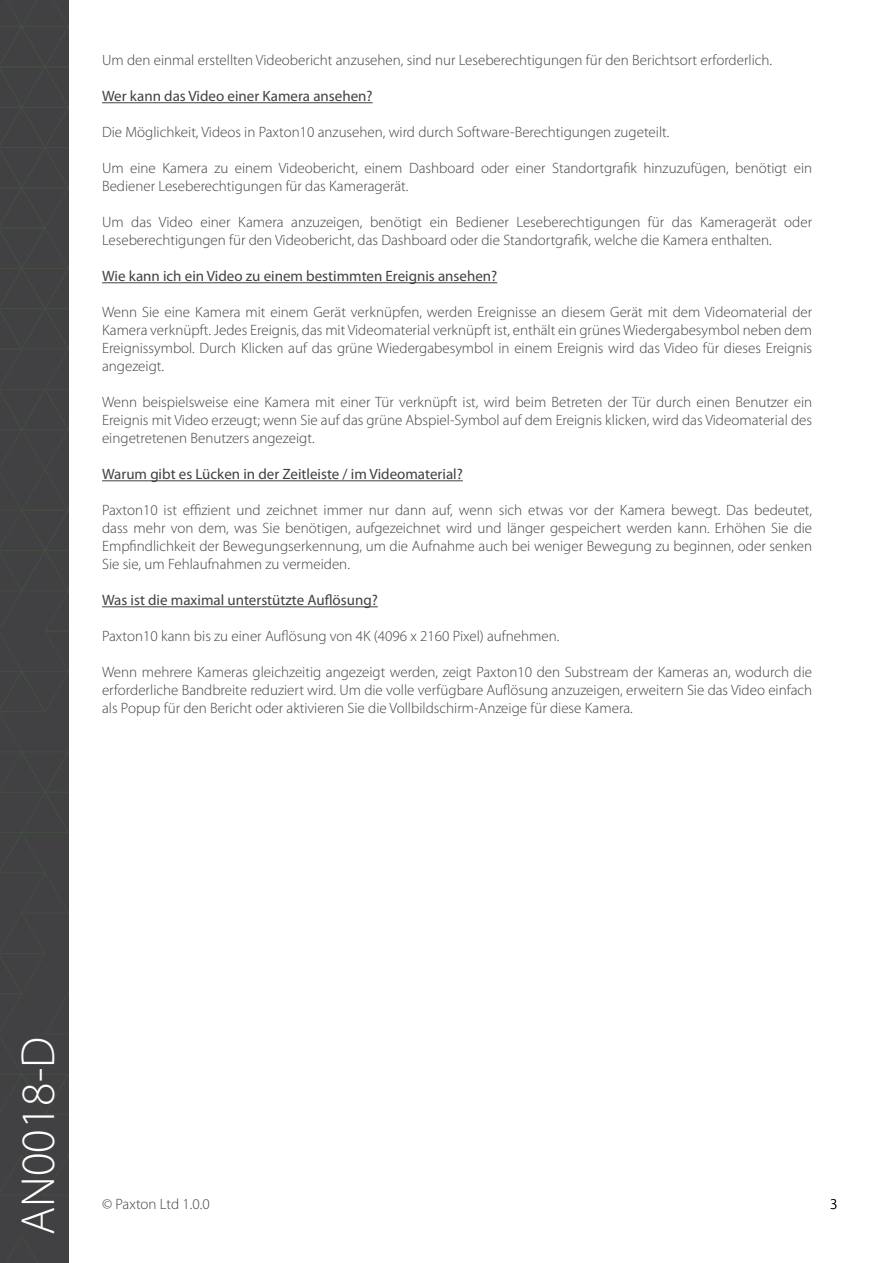
<style>
.page{position:relative;width:893px;height:1263px;background:#fff}
.page>*{position:absolute;margin:0;border:0;box-sizing:border-box;transform-origin:0 0}
.t1{font:300 48px "Myriad Pro";color:#fff}
.t2{font:300 15px/18px "Myriad Pro";color:#414042;text-align:justify}
.t3{font:15px "Myriad Pro";color:#414042}
.t4{font:300 15px "Myriad Pro";color:#000}
</style>
<div class="page">
<div style="left:0;top:0;width:69px;height:1263px;background:#414042"></div>
<svg style="left:7px;top:1235px;width:31px;height:28px"></svg>
<svg style="left:0;top:0;width:68px;height:1196px"></svg>
<hr style="left:102px;top:102px;width:271px;height:1px;background:#414042">
<hr style="left:102px;top:282px;width:395px;height:1px;background:#414042">
<hr style="left:102px;top:480px;width:361px;height:1px;background:#414042">
<hr style="left:102px;top:606px;width:276px;height:1px;background:#414042">
<p class="t2" style="left:102px;top:51px;width:672px">Um den einmal erstellten Videobericht anzusehen, sind nur Leseberechtigungen für den Berichtsort erforderlich.</p>
<p class="t3" style="left:102px;top:87px;width:272px">Wer kann das Video einer Kamera ansehen?</p>
<p class="t2" style="left:102px;top:123px;width:569px">Die Möglichkeit, Videos in Paxton10 anzusehen, wird durch Software-Berechtigungen zugeteilt.</p>
<p class="t2" style="left:102px;top:159px;width:712px">Um eine Kamera zu einem Videobericht, einem Dashboard oder einer Standortgrafik hinzuzufügen, benötigt ein<br>Bediener Leseberechtigungen für das Kameragerät.</p>
<p class="t2" style="left:102px;top:213px;width:712px">Um das Video einer Kamera anzuzeigen, benötigt ein Bediener Leseberechtigungen für das Kameragerät oder<br>Leseberechtigungen für den Videobericht, das Dashboard oder die Standortgrafik, welche die Kamera enthalten.</p>
<p class="t3" style="left:102px;top:267px;width:397px">Wie kann ich ein Video zu einem bestimmten Ereignis ansehen?</p>
<p class="t2" style="left:102px;top:303px;width:712px">Wenn Sie eine Kamera mit einem Gerät verknüpfen, werden Ereignisse an diesem Gerät mit dem Videomaterial der Kamera verknüpft. Jedes Ereignis, das mit Videomaterial verknüpft ist, enthält ein grünes Wiedergabesymbol neben dem Ereignissymbol. Durch Klicken auf das grüne Wiedergabesymbol in einem Ereignis wird das Video für dieses Ereignis angezeigt.</p>
<p class="t2" style="left:102px;top:393px;width:712px">Wenn beispielsweise eine Kamera mit einer Tür verknüpft ist, wird beim Betreten der Tür durch einen Benutzer ein Ereignis mit Video erzeugt; wenn Sie auf das grüne Abspiel-Symbol auf dem Ereignis klicken, wird das Videomaterial des eingetretenen Benutzers angezeigt.</p>
<p class="t3" style="left:102px;top:465px;width:362px">Warum gibt es Lücken in der Zeitleiste / im Videomaterial?</p>
<p class="t2" style="left:102px;top:501px;width:712px">Paxton10 ist effizient und zeichnet immer nur dann auf, wenn sich etwas vor der Kamera bewegt. Das bedeutet, dass mehr von dem, was Sie benötigen, aufgezeichnet wird und länger gespeichert werden kann. Erhöhen Sie die Empfindlichkeit der Bewegungserkennung, um die Aufnahme auch bei weniger Bewegung zu beginnen, oder senken Sie sie, um Fehlaufnahmen zu vermeiden.</p>
<p class="t3" style="left:102px;top:591px;width:277px">Was ist die maximal unterstützte Auflösung?</p>
<p class="t2" style="left:102px;top:627px;width:459px">Paxton10 kann bis zu einer Auflösung von 4K (4096 x 2160 Pixel) aufnehmen.</p>
<p class="t2" style="left:102px;top:663px;width:712px">Wenn mehrere Kameras gleichzeitig angezeigt werden, zeigt Paxton10 den Substream der Kameras an, wodurch die erforderliche Bandbreite reduziert wird. Um die volle verfügbare Auflösung anzuzeigen, erweitern Sie das Video einfach als Popup für den Bericht oder aktivieren Sie die Vollbildschirm-Anzeige für diese Kamera.</p>
<h1 class="t1" style="left:9px;top:1235px;width:199px;rotate:-90deg">AN0018-D</h1>
<p class="t2" style="left:102px;top:1195px;width:109px">© Paxton Ltd 1.0.0</p>
<p class="t4" style="left:830px;top:1195px;width:9px">3</p>
</div>
